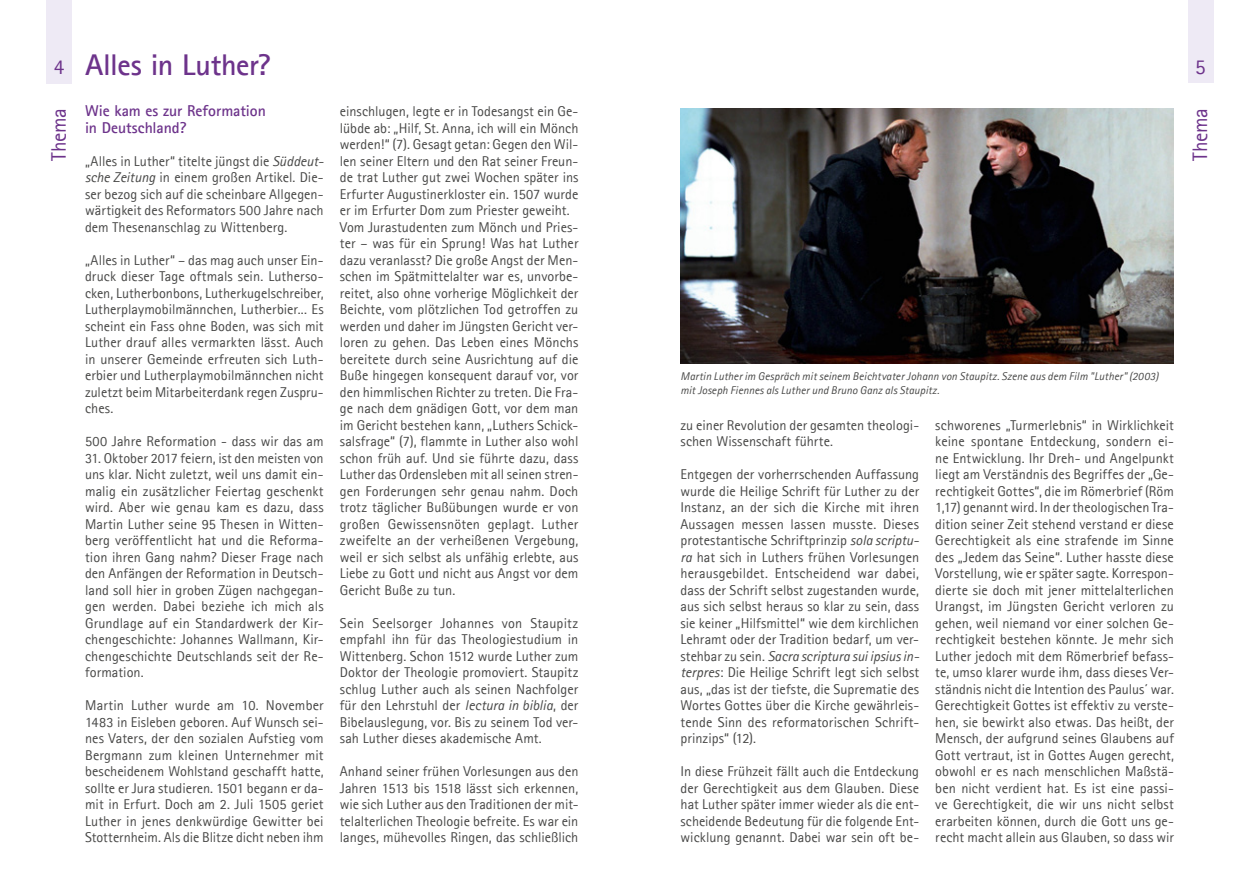
<style>
.page{position:relative;width:1259px;height:893px;background:#fff}
.page>*{position:absolute;margin:0;border:0;box-sizing:border-box;transform-origin:0 0}
.t1{font:700 30px "Agfa Rotis Sans Serif";letter-spacing:-.015em;color:#6d338b}
.t2{font:21px "Agfa Rotis Sans Serif";letter-spacing:-.01em;color:#6d338b}
.t3{font:700 15.75px/16.5px "Agfa Rotis Sans Serif";color:#6d338b}
.t4{font:14.25px/16.5px "Agfa Rotis Sans Serif";letter-spacing:.005em;color:#484847;text-align:justify}
.t5{font:italic 11.25px/14.2px "Agfa Rotis Sans Serif";letter-spacing:.01em;color:#484847}
.s1{font-style:italic}
</style>
<div class="page">
<div style="left:46px;top:0;width:26px;height:83px;background:#eeeaf5"></div>
<div style="left:1187px;top:0;width:26px;height:83px;background:#eeeaf5"></div>
<img style="left:680px;top:108px;width:494px;height:256px">
<h1 class="t1" style="left:85px;top:46px;width:187px">Alles in Luther?</h1>
<p class="t3" style="left:85px;top:102px;width:182px">Wie kam es zur Reformation in Deutschland?</p>
<p class="t4" style="left:85px;top:153px;width:240px">„Alles in Luther“ titelte jüngst die <span class="s1">Süddeut&shy;sche Zeitung</span> in einem großen Artikel. Die&shy;ser bezog sich auf die scheinbare Allgegen&shy;wärtigkeit des Reformators 500 Jahre nach dem Thesenanschlag zu Wittenberg.</p>
<p class="t4" style="left:85px;top:252px;width:240px">„Alles in Luther“ – das mag auch unser Ein&shy;druck dieser Tage oftmals sein. Lutherso&shy;cken, Lutherbonbons, Lutherkugelschreiber, Lutherplaymobilmännchen, Lutherbier... Es scheint ein Fass ohne Boden, was sich mit Luther drauf alles vermarkten lässt. Auch in unserer Gemeinde erfreuten sich Luth&shy;erbier und Lutherplaymobilmännchen nicht zuletzt beim Mitarbeiterdank regen Zuspru&shy;ches.</p>
<p class="t4" style="left:85px;top:433px;width:240px">500 Jahre Reformation - dass wir das am</p>
<p class="t4" style="left:85px;top:450px;width:240px">31. Oktober 2017 feiern, ist den meisten von uns klar. Nicht zuletzt, weil uns damit ein&shy;malig ein zusätzlicher Feiertag geschenkt wird. Aber wie genau kam es dazu, dass Martin Luther seine 95 Thesen in Witten&shy;berg veröffentlicht hat und die Reforma&shy;tion ihren Gang nahm? Dieser Frage nach den Anfängen der Reformation in Deutsch&shy;land soll hier in groben Zügen nachgegan&shy;gen werden. Dabei beziehe ich mich als Grundlage auf ein Standardwerk der Kir&shy;chengeschichte: Johannes Wallmann, Kir&shy;chengeschichte Deutschlands seit der Re&shy;formation.</p>
<p class="t4" style="left:85px;top:697px;width:240px">Martin Luther wurde am 10. November 1483 in Eisleben geboren. Auf Wunsch sei&shy;nes Vaters, der den sozialen Aufstieg vom Bergmann zum kleinen Unternehmer mit bescheidenem Wohlstand geschafft hatte, sollte er Jura studieren. 1501 begann er da&shy;mit in Erfurt. Doch am 2. Juli 1505 geriet Luther in jenes denkwürdige Gewitter bei Stotternheim. Als die Blitze dicht neben ihm</p>
<h2 class="t2" style="left:54px;top:55px;width:12px">4</h2>
<h2 class="t2" style="left:1195px;top:55px;width:12px">5</h2>
<h2 class="t2" style="left:46px;top:161px;width:55px;rotate:-90deg">Thema</h2>
<h2 class="t2" style="left:1187px;top:161px;width:55px;rotate:-90deg">Thema</h2>
<p class="t4" style="left:340px;top:103px;width:240px;text-align:left">einschlugen, legte er in Todesangst ein Ge&shy;lübde ab: „Hilf, St. Anna, ich will ein Mönch werden!“ (7). Gesagt getan: Gegen den Wil&shy;len seiner Eltern und den Rat seiner Freun&shy;de trat Luther gut zwei Wochen später ins Erfurter Augustinerkloster ein. 1507 wurde er im Erfurter Dom zum Priester geweiht.<br>Vom Jurastudenten zum Mönch und Pries&shy;ter – was für ein Sprung! Was hat Luther dazu veranlasst? Die große Angst der Men&shy;schen im Spätmittelalter war es, unvorbe&shy;reitet, also ohne vorherige Möglichkeit der Beichte, vom plötzlichen Tod getroffen zu werden und daher im Jüngsten Gericht ver&shy;loren zu gehen. Das Leben eines Mönchs bereitete durch seine Ausrichtung auf die Buße hingegen konsequent darauf vor, vor den himmlischen Richter zu treten. Die Fra&shy;ge nach dem gnädigen Gott, vor dem man im Gericht bestehen kann, „Luthers Schick&shy;salsfrage“ (7), flammte in Luther also wohl schon früh auf. Und sie führte dazu, dass Luther das Ordensleben mit all seinen stren&shy;gen Forderungen sehr genau nahm. Doch trotz täglicher Bußübungen wurde er von großen Gewissensnöten geplagt. Luther zweifelte an der verheißenen Vergebung, weil er sich selbst als unfähig erlebte, aus Liebe zu Gott und nicht aus Angst vor dem Gericht Buße zu tun.</p>
<p class="t4" style="left:340px;top:615px;width:240px">Sein Seelsorger Johannes von Staupitz empfahl ihn für das Theologiestudium in Wittenberg. Schon 1512 wurde Luther zum Doktor der Theologie promoviert. Staupitz schlug Luther auch als seinen Nachfolger für den Lehrstuhl der <span class="s1">lectura in biblia</span>, der Bibelauslegung, vor. Bis zu seinem Tod ver&shy;sah Luther dieses akademische Amt.</p>
<p class="t4" style="left:340px;top:763px;width:240px">Anhand seiner frühen Vorlesungen aus den Jahren 1513 bis 1518 lässt sich erkennen, wie sich Luther aus den Traditionen der mit&shy;telalterlichen Theologie befreite. Es war ein langes, mühevolles Ringen, das schließlich</p>
<p class="t5" style="left:680px;top:369px;width:479px">Martin Luther im Gespräch mit seinem Beichtvater Johann von Staupitz. Szene aus dem Film "Luther" (2003) mit Joseph Fiennes als Luther und Bruno Ganz als Staupitz.</p>
<p class="t4" style="left:935px;top:417px;width:240px">schworenes „Turmerlebnis“ in Wirklichkeit keine spontane Entdeckung, sondern ei&shy;ne Entwicklung. I hr Dreh- und Angelpunkt liegt am Verständnis des Begriffes der „Ge&shy;rechtigkeit Gottes“, die im Römerbrief (Röm 1,17) genannt wird. I n der theologischen Tra&shy;dition seiner Zeit stehend verstand er diese Gerechtigkeit als eine strafende im Sinne des „Jedem das Seine“. Luther hasste diese Vorstellung, wie er später sagte. Korrespon&shy;dierte sie doch mit jener mittelalterlichen Urangst, im Jüngsten Gericht verloren zu gehen, weil niemand vor einer solchen Ge&shy;rechtigkeit bestehen könnte. Je mehr sich Luther jedoch mit dem Römerbrief befass&shy;te, umso klarer wurde ihm, dass dieses Ver&shy;ständnis nicht die I ntention des Paulus´ war.<br>Gerechtigkeit Gottes ist effektiv zu verste&shy;hen, sie bewirkt also etwas. Das heißt, der Mensch, der aufgrund seines Glaubens auf Gott vertraut, ist in Gottes Augen gerecht, obwohl er es nach menschlichen Maßstä&shy;ben nicht verdient hat. Es ist eine passi&shy;ve Gerechtigkeit, die wir uns nicht selbst erarbeiten können, durch die Gott uns ge&shy;recht macht allein aus Glauben, so dass wir</p>
<p class="t4" style="left:680px;top:417px;width:240px">zu einer Revolution der gesamten theologi&shy;schen Wissenschaft führte.</p>
<p class="t4" style="left:680px;top:466px;width:240px">Entgegen der vorherrschenden Auffassung wurde die Heilige Schrift für Luther zu der I nstanz, an der sich die Kirche mit ihren Aussagen messen lassen musste. Dieses protestantische Schriftprinzip <span class="s1">sola scriptu&shy;ra</span> hat sich in Luthers frühen Vorlesungen herausgebildet. Entscheidend war dabei, dass der Schrift selbst zugestanden wurde, aus sich selbst heraus so klar zu sein, dass sie keiner „Hilfsmittel“ wie dem kirchlichen Lehramt oder der Tradition bedarf, um ver&shy;stehbar zu sein. <span class="s1">Sacra scriptura sui ipsius in&shy;terpres</span>: Die Heilige Schrift legt sich selbst aus, „das ist der tiefste, die Suprematie des Wortes Gottes über die Kirche gewährleis&shy;tende Sinn des reformatorischen Schrift&shy;prinzips“ (12).</p>
<p class="t4" style="left:680px;top:763px;width:240px">I n diese Frühzeit fällt auch die Entdeckung der Gerechtigkeit aus dem Glauben. Diese hat Luther später immer wieder als die ent&shy;scheidende Bedeutung für die folgende Ent&shy;wicklung genannt. Dabei war sein oft be-</p>
</div>
